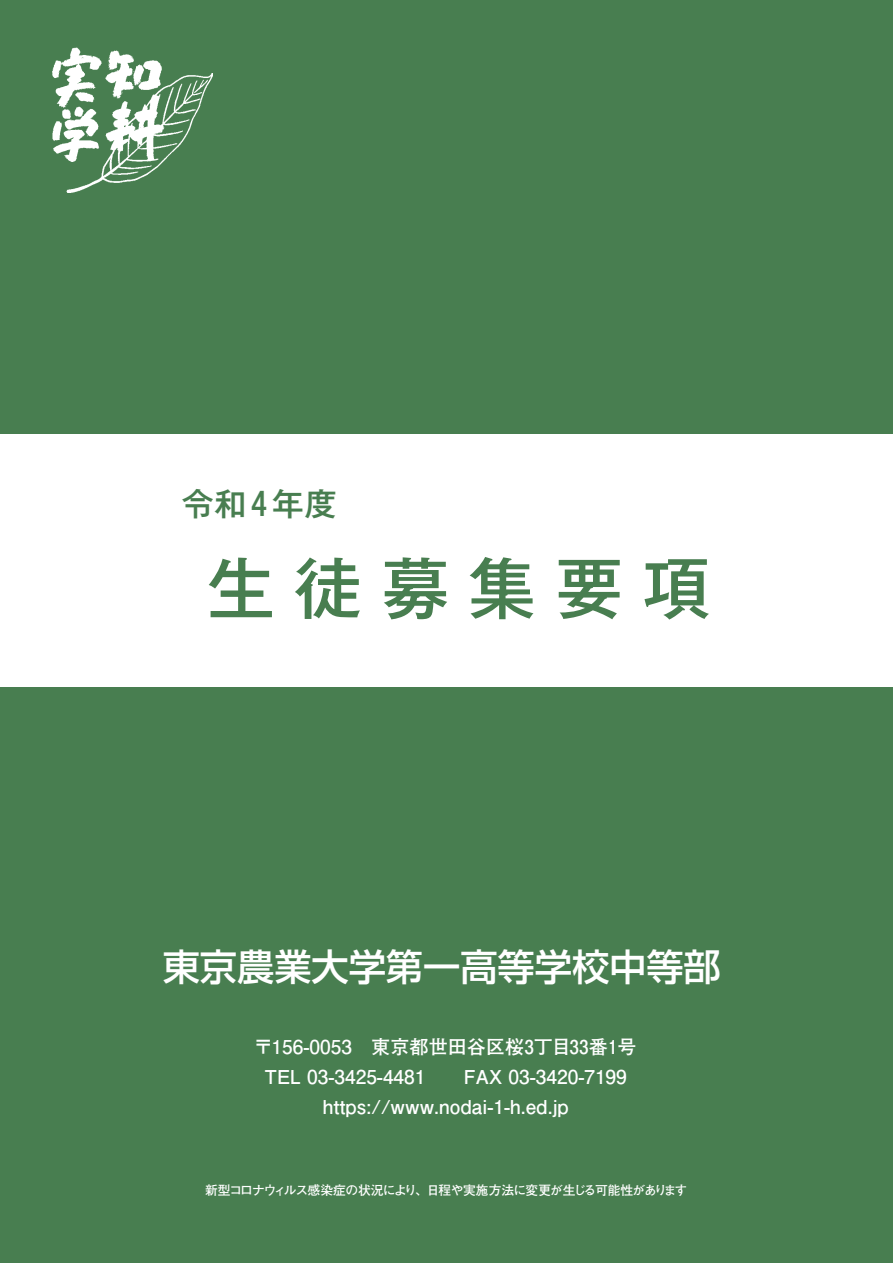
<style>
.page{position:relative;width:893px;height:1263px;background:#fff}
.page>*{position:absolute;margin:0;border:0;box-sizing:border-box;transform-origin:0 0}
.t1{font:500 66.9px "Gothic MB101 Pr 5";letter-spacing:.3em;color:#487e50}
.t2{font:500 37.2px "Shin Go Pr 5";color:#fff}
.t3{font:500 31.95px "Gothic MB101 Pr 5";letter-spacing:.085em;color:#487e50}
.t4{font:700 19.2px/30px "Futo Go B101 Pr 5";color:#fff;text-align:center}
.t5{font:700 12.75px "Futo Go B101 Pr 5";letter-spacing:-.065em;color:#fff}
</style>
<div class="page">
<div style="left:0;top:687px;width:893px;height:576px;background:#487e50"></div>
<div style="left:0;top:0;width:893px;height:434px;background:#487e50"></div>
<img style="left:52px;top:47px;width:160px;height:146px">
<h3 class="t3" style="left:182px;top:477px;width:156px">令和4年度</h3>
<h1 class="t1" style="left:208px;top:533px;width:504px">生徒募集要項</h1>
<h2 class="t2" style="left:163px;top:936px;width:560px">東京農業大学第一高等学校中等部</h2>
<p class="t4" style="left:254px;top:1030px;width:384px">〒156-0053　東京都世田谷区桜3丁目33番1号<br>TEL 03-3425-4481　　FAX 03-3420-7199 https://www.nodai-1-h.ed.jp</p>
<p class="t5" style="left:205px;top:1180px;width:484px">新型コロナウィルス感染症の状況により、日程や実施方法に変更が生じる可能性があります</p>
</div>
